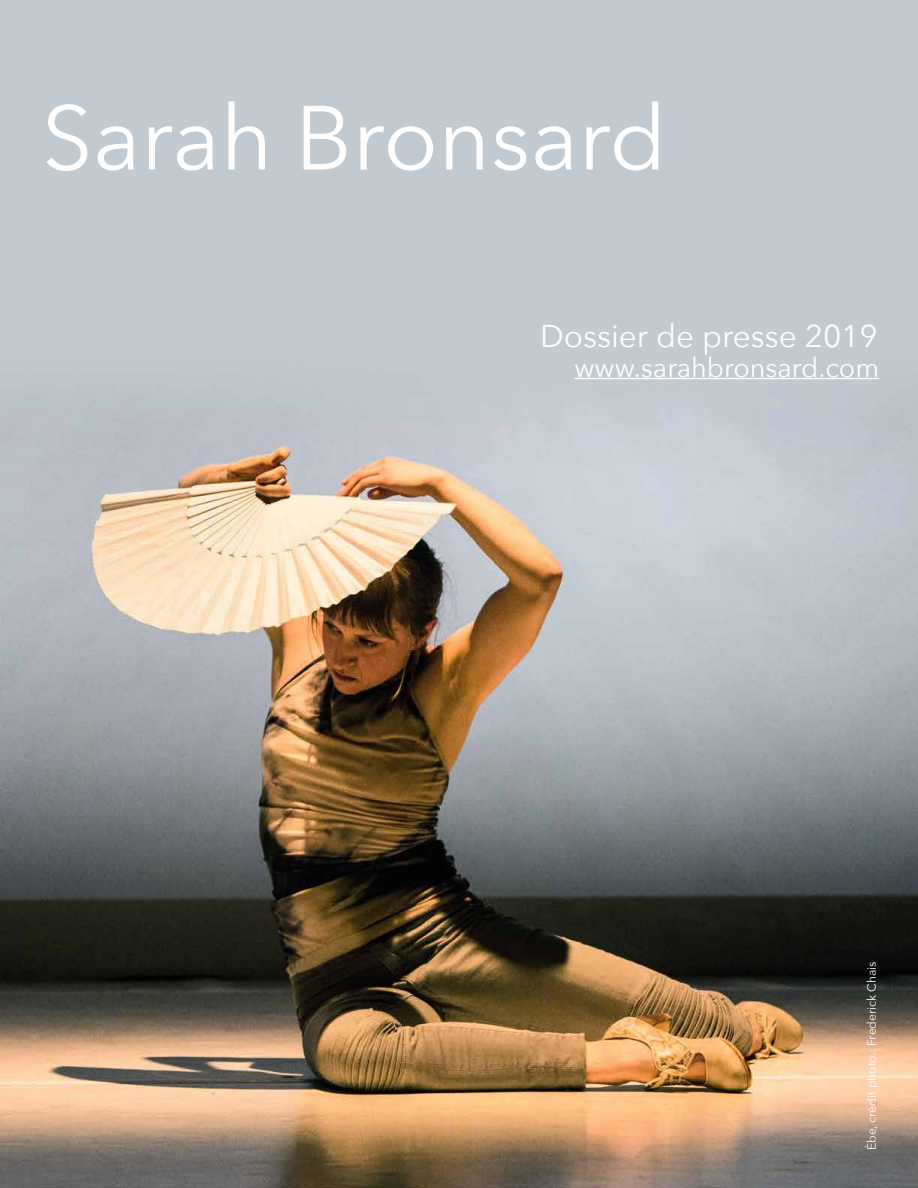
<style>
.page{position:relative;width:918px;height:1188px;background:#fff}
.page>*{position:absolute;margin:0;border:0;box-sizing:border-box;transform-origin:0 0}
.t1{font:90px "Avenir Next";color:#fff}
.t2{font:31.5px "Avenir Next";color:#fff}
.t3{font:27px "Avenir Next";color:#fff}
.t4{font:12px "Avenir Next";color:#fff}
</style>
<div class="page">
<img style="left:0;top:0;width:918px;height:1188px">
<hr style="left:574px;top:378px;width:305px;height:1px;background:#fff">
<h1 class="t1" style="left:42px;top:62px;width:626px">Sarah Bronsard</h1>
<h2 class="t2" style="left:540px;top:309px;width:339px">Dossier de presse 2019</h2>
<h3 class="t3" style="left:574px;top:344px;width:306px">www.sarahbronsard.com</h3>
<p class="t4" style="left:861px;top:1150px;width:191px;rotate:-90deg">Èbe, crédit photo : Frederick Chais</p>
</div>
